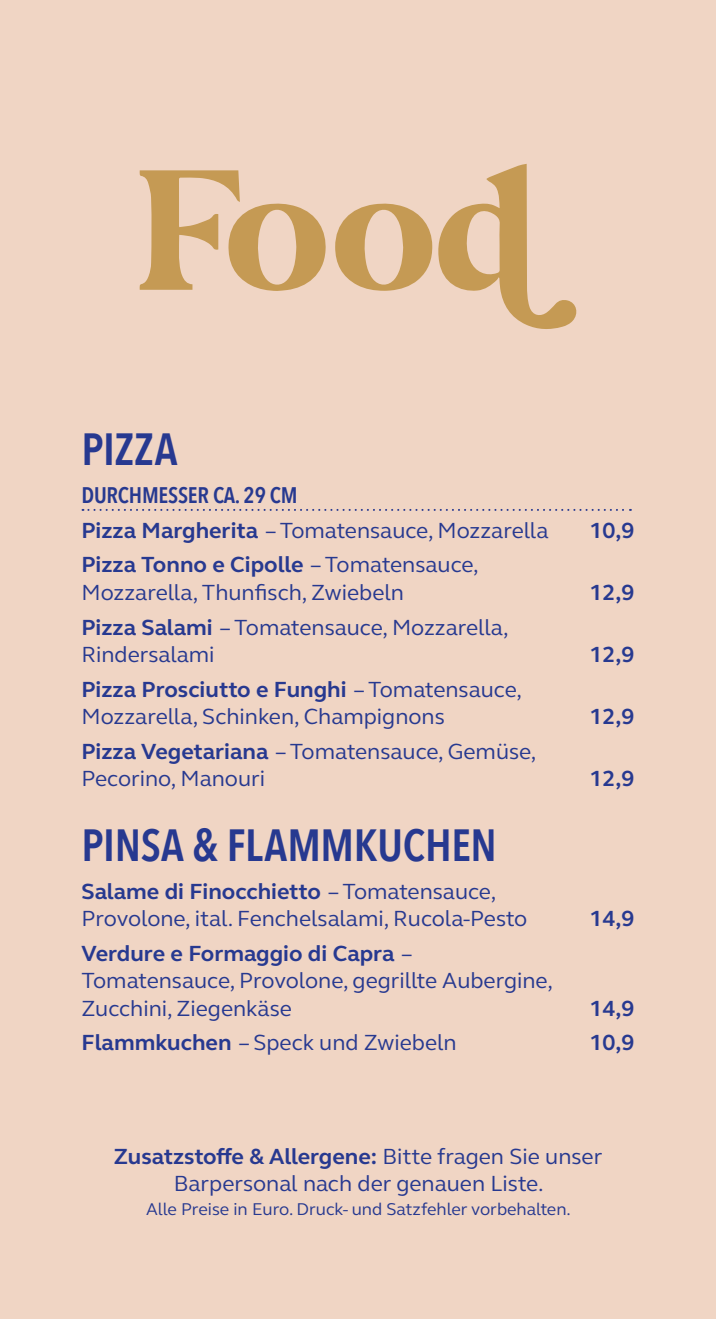
<style>
.page{position:relative;width:716px;height:1319px;background:#fff}
.page>*{position:absolute;margin:0;border:0;box-sizing:border-box;transform-origin:0 0}
.t1{font:600 45px "Avenir Next Condensed";letter-spacing:-.01em;color:#273990}
.t2{font:22.5px/27.5px "Premier Inn Sans";color:#273990}
.t3{font:700 22.5px "Premier Inn Sans";color:#273990}
.t4{font:600 22.5px "Avenir Next Condensed";letter-spacing:-.01em;color:#273990}
.t5{font:17.5px "Premier Inn Sans";color:#273990}
.s1{font-weight:700}
</style>
<div class="page">
<div style="left:0;top:0;width:716px;height:1318px;background:#f0d5c4"></div>
<svg style="left:335px;top:164px;width:242px;height:165px"></svg>
<svg style="left:140px;top:170px;width:186px;height:121px"></svg>
<svg style="left:82px;top:509px;width:549px;height:2px"></svg>
<h1 class="t1" style="left:81px;top:410px;width:98px">PIZZA</h1>
<p class="t4" style="left:81px;top:476px;width:217px">DURCHMESSER CA. 29 CM</p>
<p class="t2" style="left:81px;top:516px;width:468px"><span class="s1">Pizza Margherita</span> – Tomatensauce, Mozzarella</p>
<p class="t3" style="left:589px;top:515px;width:46px">10,9</p>
<p class="t2" style="left:81px;top:550px;width:399px"><span class="s1">Pizza Tonno e Cipolle</span> – Tomatensauce,<br>Mozzarella, Thunfisch, Zwiebeln</p>
<p class="t3" style="left:589px;top:577px;width:46px">12,9</p>
<p class="t2" style="left:81px;top:612px;width:429px"><span class="s1">Pizza Salami</span> – Tomatensauce, Mozzarella,<br>Rindersalami</p>
<p class="t2" style="left:81px;top:674px;width:442px"><span class="s1">Pizza Prosciutto e Funghi</span> – Tomatensauce,<br>Mozzarella, Schinken, Champignons</p>
<p class="t2" style="left:81px;top:736px;width:456px"><span class="s1">Pizza Vegetariana</span> – Tomatensauce, Gemüse,<br>Pecorino, Manouri</p>
<h1 class="t1" style="left:81px;top:805px;width:417px">PINSA &amp; FLAMMKUCHEN</h1>
<p class="t2" style="left:81px;top:876px;width:447px"><span class="s1">Salame di Finocchietto</span> – Tomatensauce,<br>Provolone, ital. Fenchelsalami, Rucola-Pesto</p>
<p class="t2" style="left:81px;top:938px;width:473px"><span class="s1">Verdure e Formaggio di Capra</span> –<br>Tomatensauce, Provolone, gegrillte Aubergine,<br>Zucchini, Ziegenkäse</p>
<p class="t3" style="left:589px;top:639px;width:46px">12,9</p>
<p class="t3" style="left:589px;top:701px;width:46px">12,9</p>
<p class="t3" style="left:589px;top:763px;width:46px">12,9</p>
<p class="t3" style="left:589px;top:903px;width:46px">14,9</p>
<p class="t3" style="left:589px;top:993px;width:46px">14,9</p>
<p class="t2" style="left:81px;top:1028px;width:377px"><span class="s1">Flammkuchen</span> – Speck und Zwiebeln</p>
<p class="t3" style="left:589px;top:1027px;width:46px">10,9</p>
<p class="t2" style="left:114px;top:1141px;width:490px;text-align:center"><span class="s1">Zusatzstoffe &amp; Allergene:</span> Bitte fragen Sie unser<br>Barpersonal nach der genauen Liste.</p>
<p class="t5" style="left:146px;top:1197px;width:426px">Alle Preise in Euro. Druck- und Satzfehler vorbehalten.</p>
</div>
